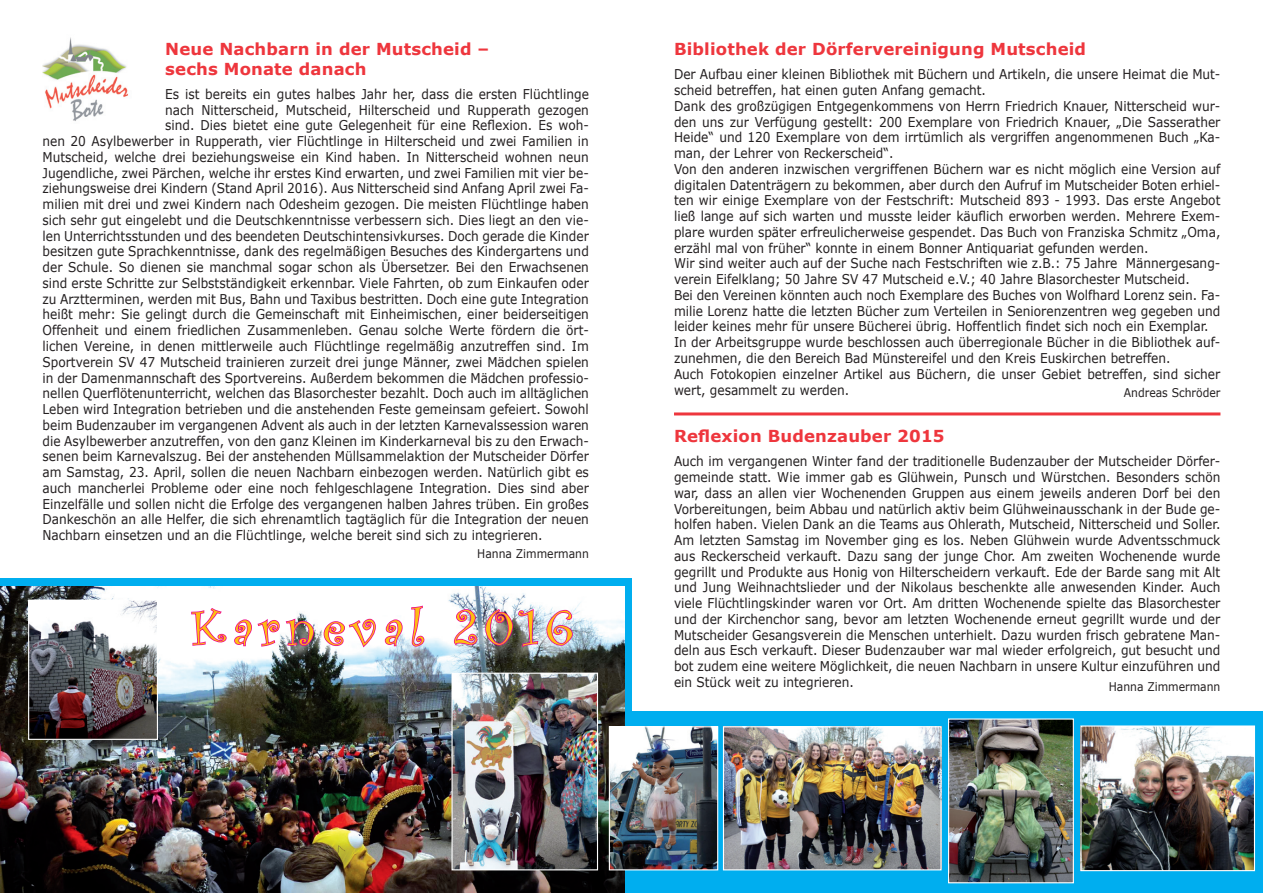
<style>
.page{position:relative;width:1263px;height:893px;background:#fff}
.page>*{position:absolute;margin:0;border:0;box-sizing:border-box;transform-origin:0 0}
.t1{font:51px "Curlz";letter-spacing:.12em;color:#fdbc12;scale:1.09 1}
.t2{font:700 16.5px/19.5px "Verdana";letter-spacing:.01em;color:#ee363d}
.t3{font:13.5px/15.8px "Verdana";color:#231f20;scale:.9 1}
.t4{font:12px "Verdana";color:#231f20;scale:.9 1}
</style>
<div class="page">
<div style="left:589px;top:711px;width:674px;height:182px;background:#00aeef"></div>
<div style="left:0;top:578px;width:632px;height:315px;background:#00aeef"></div>
<img style="left:0;top:587px;width:624px;height:306px">
<img style="left:453px;top:722px;width:143px;height:146px">
<div style="left:451px;top:673px;width:147px;height:197px;border:1px solid #fff"></div>
<img style="left:1082px;top:727px;width:171px;height:142px">
<div style="left:1080px;top:725px;width:175px;height:146px;border:1px solid #fff"></div>
<img style="left:950px;top:720px;width:122px;height:161px">
<div style="left:948px;top:718px;width:126px;height:165px;border:1px solid #fff"></div>
<img style="left:30px;top:602px;width:126px;height:136px">
<div style="left:28px;top:600px;width:130px;height:140px;border:1px solid #fff"></div>
<img style="left:611px;top:728px;width:105px;height:140px">
<div style="left:609px;top:726px;width:109px;height:144px;border:1px solid #fff"></div>
<img style="left:725px;top:728px;width:214px;height:140px">
<div style="left:723px;top:726px;width:218px;height:144px;border:1px solid #fff"></div>
<img style="left:176px;top:603px;width:449px;height:119px">
<svg style="left:190px;top:607px;width:37px;height:40px"></svg>
<svg style="left:233px;top:617px;width:82px;height:30px;background:#e09fc6"></svg>
<svg style="left:323px;top:618px;width:54px;height:31px;background:#f8b2db"></svg>
<svg style="left:384px;top:619px;width:20px;height:28px"></svg>
<svg style="left:410px;top:605px;width:15px;height:43px"></svg>
<svg style="left:453px;top:608px;width:25px;height:39px"></svg>
<img style="left:484px;top:608px;width:55px;height:40px">
<svg style="left:546px;top:609px;width:27px;height:37px"></svg>
<img style="left:43px;top:37px;width:85px;height:84px">
<hr style="left:674px;top:412px;width:546px;height:3px;background:#ee363d">
<p class="t2" style="left:165px;top:40px;width:326px">Neue Nachbarn in der Mutscheid – sechs Monate danach</p>
<p class="t3" style="left:165px;top:86px;width:472px">Es ist bereits ein gutes halbes Jahr her, dass die ersten Flüchtlinge</p>
<p class="t3" style="left:165px;top:102px;width:472px">nach Nitterscheid, Mutscheid, Hilterscheid und Rupperath gezogen</p>
<p class="t3" style="left:165px;top:118px;width:472px">sind. Dies bietet eine gute Gelegenheit für eine Reflexion. Es woh-</p>
<p class="t3" style="left:43px;top:134px;width:608px">nen 20 Asylbewerber in Rupperath, vier Flüchtlinge in Hilterscheid und zwei Familien in</p>
<p class="t3" style="left:43px;top:149px;width:609px">Mutscheid, welche drei beziehungsweise ein Kind haben. In Nitterscheid wohnen neun</p>
<p class="t3" style="left:43px;top:165px;width:609px">Jugendliche, zwei Pärchen, welche ihr erstes Kind erwarten, und zwei Familien mit vier be-</p>
<p class="t3" style="left:43px;top:181px;width:609px">ziehungsweise drei Kindern (Stand April 2016). Aus Nitterscheid sind Anfang April zwei Fa-</p>
<p class="t3" style="left:43px;top:197px;width:609px">milien mit drei und zwei Kindern nach Odesheim gezogen. Die meisten Flüchtlinge haben</p>
<p class="t3" style="left:43px;top:212px;width:608px">sich sehr gut eingelebt und die Deutschkenntnisse verbessern sich. Dies liegt an den vie-</p>
<p class="t3" style="left:43px;top:228px;width:609px">len Unterrichtsstunden und des beendeten Deutschintensivkurses. Doch gerade die Kinder</p>
<p class="t3" style="left:43px;top:244px;width:609px">besitzen gute Sprachkenntnisse, dank des regelmäßigen Besuches des Kindergartens und</p>
<p class="t3" style="left:43px;top:260px;width:609px">der Schule. So dienen sie manchmal sogar schon als Übersetzer. Bei den Erwachsenen</p>
<p class="t3" style="left:43px;top:275px;width:609px">sind erste Schritte zur Selbstständigkeit erkennbar. Viele Fahrten, ob zum Einkaufen oder</p>
<p class="t3" style="left:43px;top:291px;width:609px">zu Arztterminen, werden mit Bus, Bahn und Taxibus bestritten. Doch eine gute Integration</p>
<p class="t3" style="left:43px;top:307px;width:609px">heißt mehr: Sie gelingt durch die Gemeinschaft mit Einheimischen, einer beiderseitigen</p>
<p class="t3" style="left:43px;top:323px;width:609px">Offenheit und einem friedlichen Zusammenleben. Genau solche Werte fördern die ört-</p>
<p class="t3" style="left:43px;top:338px;width:609px">lichen Vereine, in denen mittlerweile auch Flüchtlinge regelmäßig anzutreffen sind. Im</p>
<p class="t3" style="left:43px;top:354px;width:609px">Sportverein SV 47 Mutscheid trainieren zurzeit drei junge Männer, zwei Mädchen spielen</p>
<p class="t3" style="left:43px;top:370px;width:609px">in der Damenmannschaft des Sportvereins. Außerdem bekommen die Mädchen professio-</p>
<p class="t3" style="left:43px;top:386px;width:609px">nellen Querflötenunterricht, welchen das Blasorchester bezahlt. Doch auch im alltäglichen</p>
<p class="t3" style="left:43px;top:401px;width:609px">Leben wird Integration betrieben und die anstehenden Feste gemeinsam gefeiert. Sowohl</p>
<p class="t3" style="left:43px;top:417px;width:609px">beim Budenzauber im vergangenen Advent als auch in der letzten Karnevalssession waren</p>
<p class="t3" style="left:43px;top:433px;width:609px">die Asylbewerber anzutreffen, von den ganz Kleinen im Kinderkarneval bis zu den Erwach-</p>
<p class="t3" style="left:43px;top:449px;width:609px">senen beim Karnevalszug. Bei der anstehenden Müllsammelaktion der Mutscheider Dörfer</p>
<p class="t3" style="left:43px;top:464px;width:609px">am Samstag, 23. April, sollen die neuen Nachbarn einbezogen werden. Natürlich gibt es</p>
<p class="t3" style="left:43px;top:480px;width:609px">auch mancherlei Probleme oder eine noch fehlgeschlagene Integration. Dies sind aber</p>
<p class="t3" style="left:43px;top:496px;width:608px">Einzelfälle und sollen nicht die Erfolge des vergangenen halben Jahres trüben. Ein großes</p>
<p class="t3" style="left:43px;top:512px;width:609px">Dankeschön an alle Helfer, die sich ehrenamtlich tagtäglich für die Integration der neuen</p>
<p class="t3" style="left:43px;top:527px;width:557px">Nachbarn einsetzen und an die Flüchtlinge, welche bereit sind sich zu integrieren.</p>
<p class="t4" style="left:477px;top:546px;width:126px">Hanna Zimmermann</p>
<h1 class="t1" style="left:191px;top:592px;width:352px">Karneval 2016</h1>
<p class="t2" style="left:674px;top:40px;width:414px">Bibliothek der Dörfervereinigung Mutscheid</p>
<p class="t3" style="left:674px;top:67px;width:609px">Der Aufbau einer kleinen Bibliothek mit Büchern und Artikeln, die unsere Heimat die Mut&shy;scheid betreffen, hat einen guten Anfang gemacht.<br>Dank des großzügigen Entgegenkommens von Herrn Friedrich Knauer, Nitterscheid wur&shy;den uns zur Verfügung gestellt: 200 Exemplare von Friedrich Knauer, „Die Sasserather Heide“ und 120 Exemplare von dem irrtümlich als vergriffen angenommenen Buch „Ka&shy;man, der Lehrer von Reckerscheid“.<br>Von den anderen inzwischen vergriffenen Büchern war es nicht möglich eine Version auf digitalen Datenträgern zu bekommen, aber durch den Aufruf im Mutscheider Boten erhiel&shy;ten wir einige Exemplare von der Festschrift: Mutscheid 893 - 1993. Das erste Angebot ließ lange auf sich warten und musste leider käuflich erworben werden. Mehrere Exem&shy;plare wurden später erfreulicherweise gespendet. Das Buch von Franziska Schmitz „Oma, erzähl mal von früher“ konnte in einem Bonner Antiquariat gefunden werden.<br>Wir sind weiter auch auf der Suche nach Festschriften wie z.B.: 75 Jahre Männergesang&shy;verein Eifelklang; 50 Jahre SV 47 Mutscheid e.V.; 40 Jahre Blasorchester Mutscheid.<br>Bei den Vereinen könnten auch noch Exemplare des Buches von Wolfhard Lorenz sein. Fa&shy;milie Lorenz hatte die letzten Bücher zum Verteilen in Seniorenzentren weg gegeben und leider keines mehr für unsere Bücherei übrig. Hoffentlich findet sich noch ein Exemplar.<br>In der Arbeitsgruppe wurde beschlossen auch überregionale Bücher in die Bibliothek auf&shy;zunehmen, die den Bereich Bad Münstereifel und den Kreis Euskirchen betreffen.<br>Auch Fotokopien einzelner Artikel aus Büchern, die unser Gebiet betreffen, sind sicher wert, gesammelt zu werden.</p>
<p class="t4" style="left:1124px;top:385px;width:109px">Andreas Schröder</p>
<p class="t2" style="left:674px;top:426px;width:272px">Reflexion Budenzauber 2015</p>
<p class="t3" style="left:674px;top:454px;width:609px;text-align:justify">Auch im vergangenen Winter fand der traditionelle Budenzauber der Mutscheider Dörfer&shy;gemeinde statt. Wie immer gab es Glühwein, Punsch und Würstchen. Besonders schön war, dass an allen vier Wochenenden Gruppen aus einem jeweils anderen Dorf bei den Vorbereitungen, beim Abbau und natürlich aktiv beim Glühweinausschank in der Bude ge&shy;holfen haben. Vielen Dank an die Teams aus Ohlerath, Mutscheid, Nitterscheid und Soller.<br>Am letzten Samstag im November ging es los. Neben Glühwein wurde Adventsschmuck aus Reckerscheid verkauft. Dazu sang der junge Chor. Am zweiten Wochenende wurde gegrillt und Produkte aus Honig von Hilterscheidern verkauft. Ede der Barde sang mit Alt und Jung Weihnachtslieder und der Nikolaus beschenkte alle anwesenden Kinder. Auch viele Flüchtlingskinder waren vor Ort. Am dritten Wochenende spielte das Blasorchester und der Kirchenchor sang, bevor am letzten Wochenende erneut gegrillt wurde und der Mutscheider Gesangsverein die Menschen unterhielt. Dazu wurden frisch gebratene Man&shy;deln aus Esch verkauft. Dieser Budenzauber war mal wieder erfolgreich, gut besucht und bot zudem eine weitere Möglichkeit, die neuen Nachbarn in unsere Kultur einzuführen und ein Stück weit zu integrieren.</p>
<p class="t4" style="left:1109px;top:679px;width:126px">Hanna Zimmermann</p>
</div>
